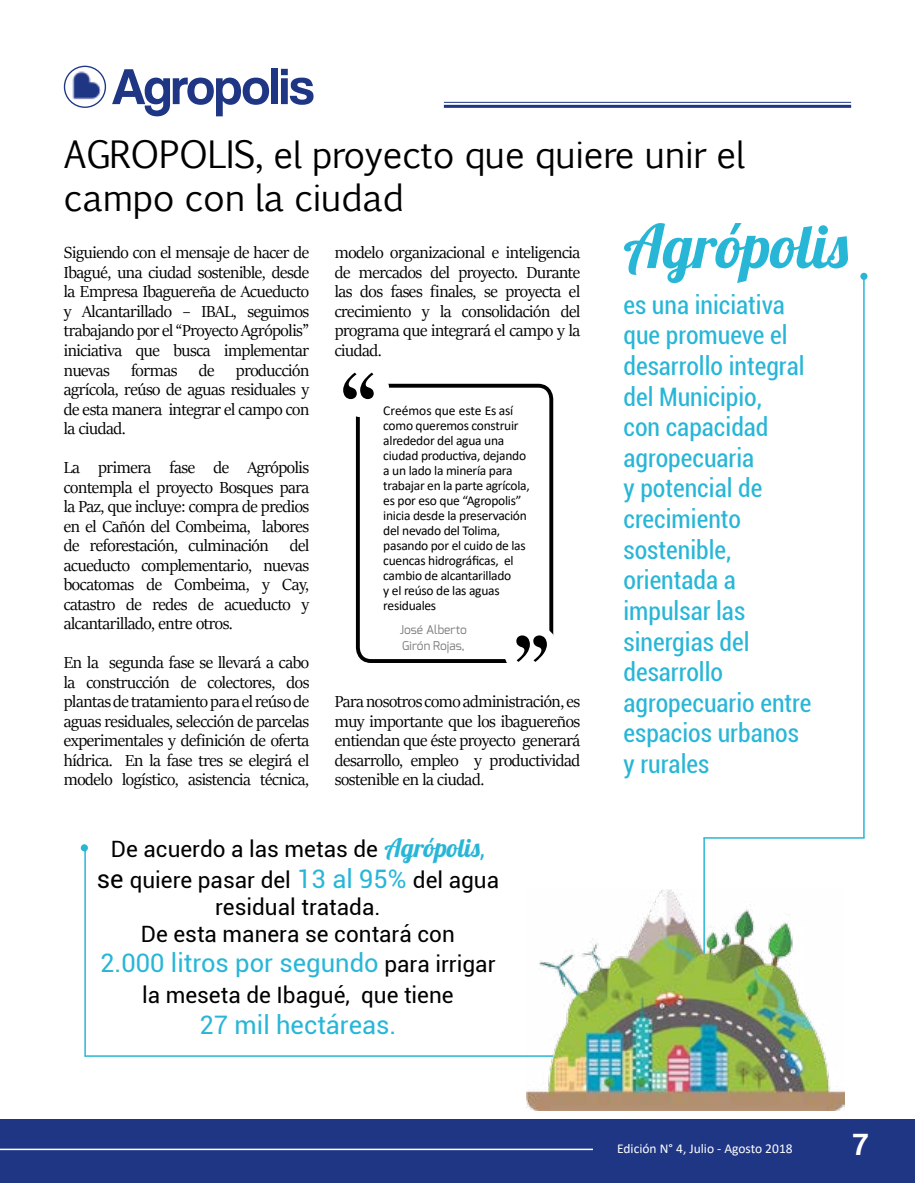
<style>
.page{position:relative;width:915px;height:1183px;background:#fff}
.page>*{position:absolute;margin:0;border:0;box-sizing:border-box;transform-origin:0 0}
.t1{font:condensed 112.65px "Century 725 BT";color:#000}
.t2{font:60px "Lobster 1.4";color:#28b6d7}
.t3{font:52.5px "Coolvetica Rg";color:#1f3685}
.t4{font:36px/43.2px "Euphemia CAS";letter-spacing:-.01em;color:#000}
.t5{font:31.5px "Coolvetica Rg";color:#fff}
.t6{font:condensed 25.5px/30.6px "Roboto";color:#28b6d7}
.t7{font:25.5px "Roboto";color:#28b6d7}
.t8{font:22.5px/30.6px "Roboto";color:#000;text-align:center}
.t9{font:18px/19.5px "Sitka Banner";letter-spacing:-.02em;color:#000;text-align:justify}
.t10{font:13.5px/15px "Calibri";letter-spacing:-.02em;color:#000}
.t11{font:13.5px "Calibri";color:#fff}
.t12{font:12px/16.5px "Exo";color:#7c7b7b}
.s1{font-family:"Lobster 1.4";font-size:25.5px;color:#28b6d7}
.s2{font-size:25.5px;color:#28b6d7}
.s3{font-size:25.5px}
.s4{font-size:22.5px;color:#000}
</style>
<div class="page">
<div style="left:0;top:1118px;width:914px;height:64px;background:#1f3685"></div>
<hr style="left:0;top:1148px;width:592px;height:1px;background:#fff">
<img style="left:66px;top:66px;width:39px;height:41px">
<div style="left:64px;top:66px;width:42px;height:42px;border:1px solid #1f3685;border-radius:50%"></div>
<hr style="left:443px;top:102px;width:407px;height:1px;background:#1f3685">
<hr style="left:443px;top:105px;width:407px;height:3px;background:#1f3685">
<div style="left:356px;top:383px;width:197px;height:279px;border:4px solid #000;border-radius:13px"></div>
<div style="left:335px;top:363px;width:53px;height:53px;background:#fff;border-radius:50%"></div>
<div style="left:334px;top:362px;width:55px;height:55px;border:1px solid #fff;border-radius:50%"></div>
<div style="left:504px;top:624px;width:54px;height:53px;background:#fff;border-radius:50%"></div>
<div style="left:504px;top:623px;width:54px;height:55px;border:1px solid #fff;border-radius:50%"></div>
<img style="left:526px;top:889px;width:317px;height:221px">
<hr style="left:703px;top:837px;width:1px;height:116px;background:#28b6d7">
<hr style="left:862px;top:276px;width:2px;height:561px;background:#28b6d7">
<hr style="left:703px;top:837px;width:161px;height:1px;background:#28b6d7">
<div style="left:860px;top:273px;width:7px;height:7px;background:#28b6d7;border-radius:50%"></div>
<hr style="left:85px;top:1054px;width:468px;height:2px;background:#28b6d7">
<hr style="left:84px;top:847px;width:2px;height:209px;background:#28b6d7">
<div style="left:81px;top:844px;width:7px;height:7px;background:#28b6d7;border-radius:50%"></div>
<h3 class="t3" style="left:112px;top:56px;width:203px">Agropolis</h3>
<h3 class="t4" style="left:64px;top:133px;width:682px">AGROPOLIS, el proyecto que quiere unir el campo con la ciudad</h3>
<p class="t9" style="left:64px;top:242px;width:247px">Siguiendo con el mensaje de hacer de Ibagué, una ciudad sostenible, desde la Empresa Ibaguereña de Acueducto y Alcantarillado – IBAL, seguimos trabajando por el “Proyecto Agrópolis” iniciativa que busca implementar nuevas formas de producción agrícola, reúso de aguas residuales y de esta manera integrar el campo con la ciudad.</p>
<p class="t9" style="left:64px;top:457px;width:247px">La primera fase de Agrópolis contempla el proyecto Bosques para la Paz, que incluye: compra de predios en el Cañón del Combeima, labores de reforestación, culminación del acueducto complementario, nuevas bocatomas de Combeima, y Cay, catastro de redes de acueducto y alcantarillado, entre otros.</p>
<p class="t9" style="left:64px;top:652px;width:247px">En la segunda fase se llevará a cabo la construcción de colectores, dos plantas de tratamiento para el reúso de aguas residuales, selección de parcelas experimentales y definición de oferta hídrica. En la fase tres se elegirá el modelo logístico, asistencia técnica,</p>
<p class="t9" style="left:334px;top:242px;width:247px">modelo organizacional e inteligencia de mercados del proyecto. Durante las dos fases finales, se proyecta el crecimiento y la consolidación del programa que integrará el campo y la ciudad.</p>
<h1 class="t1" style="left:337px;top:345px;width:43px">“</h1>
<p class="t10" style="left:383px;top:402px;width:148px">Creémos que este Es así como queremos construir alrededor del agua una ciudad productiva, dejando a un lado la minería para trabajar en la parte agrícola, es por eso que “Agropolis” inicia desde la preservación del nevado del Tolima, pasando por el cuido de las cuencas hidrográficas, el cambio de alcantarillado<br>y el reúso de las aguas residuales</p>
<p class="t12" style="left:400px;top:621px;width:69px">José Alberto<br>Girón Rojas,</p>
<h1 class="t1" style="left:552px;top:689px;width:43px;rotate:-180deg">“</h1>
<p class="t9" style="left:334px;top:691px;width:247px">Para nosotros como administración, es muy importante que los ibaguereños entiendan que éste proyecto generará desarrollo, empleo y productividad sostenible en la ciudad.</p>
<p class="t8" style="left:97px;top:832px;width:404px">De acuerdo a las metas de <span class="s1">Agrópolis</span><span class="s2">, </span><span class="s3">se</span> quiere pasar del <span class="s2">13 al 95%</span> del agua</p>
<p class="t8" style="left:141px;top:892px;width:315px;line-height:27px">residual tratada.<br>De esta manera se contará con</p>
<h3 class="t7" style="left:100px;top:945px;width:397px">2.000 litros por segundo <span class="s4">para irrigar</span></h3>
<p class="t8" style="left:142px;top:978px;width:313px">la meseta de Ibagué, que tiene</p>
<h3 class="t7" style="left:199px;top:1006px;width:198px">27 mil hectáreas.</h3>
<h2 class="t2" style="left:623px;top:208px;width:226px">Agrópolis</h2>
<p class="t6" style="left:623px;top:288px;width:189px">es una iniciativa que promueve el desarrollo integral del Municipio,<br>con capacidad agropecuaria<br>y potencial de crecimiento sostenible, orientada a impulsar las sinergias del desarrollo agropecuario entre espacios urbanos y rurales</p>
<p class="t11" style="left:617px;top:1138px;width:177px">Edición N° 4, Julio - Agosto 2018</p>
<h3 class="t5" style="left:853px;top:1125px;width:16px">7</h3>
</div>
